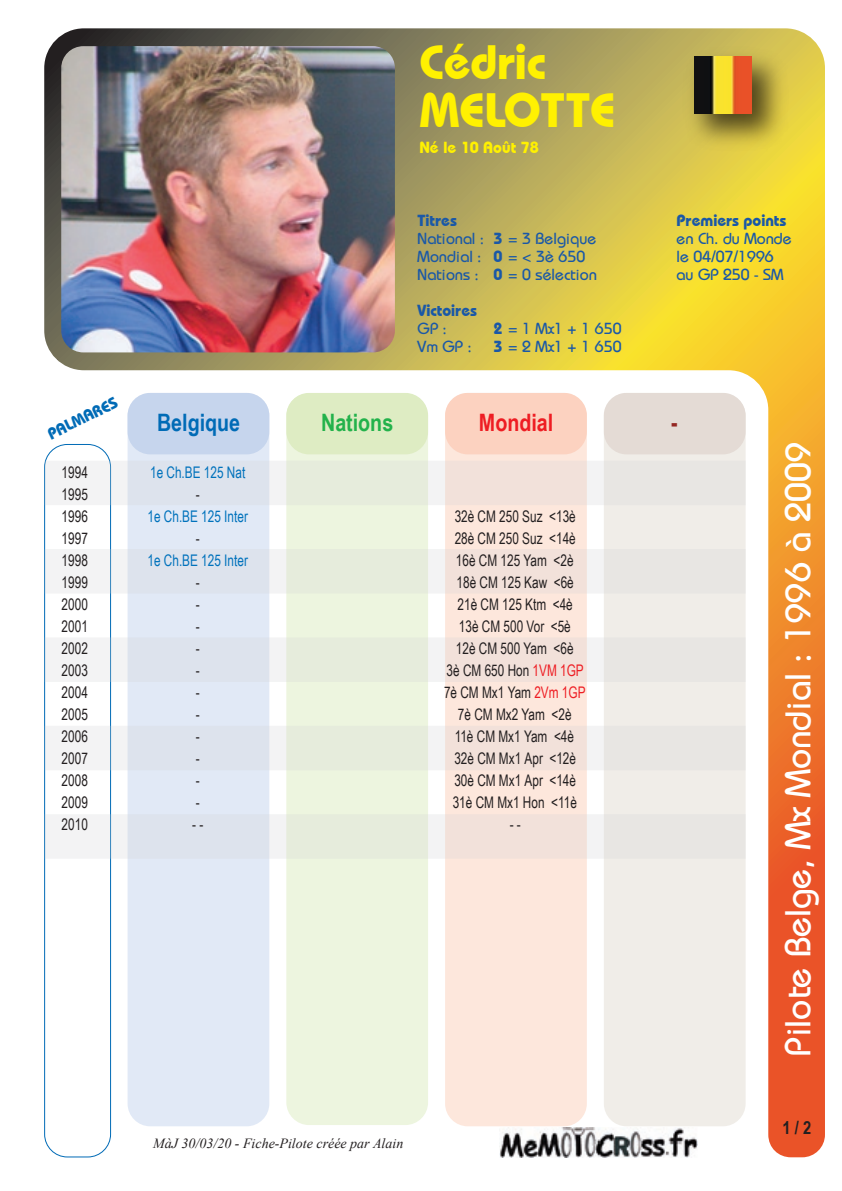
<style>
.page{position:relative;width:842px;height:1191px;background:#fff}
.page>*{position:absolute;margin:0;border:0;box-sizing:border-box;transform-origin:0 0}
.t1{font:700 48px/48px "Bauhaus IT Cby BT";color:#fff101}
.t2{font:36px "Bauhaus";color:#fff}
.t3{font:700 24px "Arial Narrow";color:#006bb6}
.t4{font:700 24px "Arial Narrow";color:#ee1d23}
.t5{font:700 24px "Arial Narrow";color:#23b24b}
.t6{font:700 24px "Arial Narrow";color:#942723}
.t7{font:700 18px "Arial Narrow";color:#231f20}
.t8{font:16px "Arial Narrow";color:#231f20;scale:.9 1}
.t9{font:16px/18px "Bauhaus";color:#1a58a7}
.t10{font:16px "Arial Narrow";color:#0072bc;scale:.9 1}
.t11{font:700 16px "Bauhaus IT Cby BT";color:#1a58a7}
.t12{font:700 16px "Bauhaus IT Cby BT";color:#fff101}
.t13{font:700 16px "Bauhaus IT Cby BT";color:#006bb6}
.t14{font:italic 14px "Times New Roman";color:#231f20}
.s1{font-family:"Bauhaus IT Cby BT";font-weight:700}
.s2{color:#ee1d23}
</style>
<div class="page">
<img style="left:44px;top:28px;width:781px;height:1129px">
<img style="left:677px;top:41px;width:120px;height:118px">
<img style="left:694px;top:57px;width:57px;height:56px">
<img style="left:499px;top:1128px;width:198px;height:29px">
<svg style="left:44px;top:443px;width:68px;height:714px"></svg>
<div style="left:128px;top:454px;width:141px;height:672px;background:#e1e9f6"></div>
<div style="left:128px;top:393px;width:141px;height:61px;background:#c6d5ed"></div>
<div style="left:286px;top:454px;width:142px;height:671px;background:#edf5df"></div>
<div style="left:445px;top:454px;width:142px;height:672px;background:#fde7dc"></div>
<div style="left:604px;top:454px;width:142px;height:672px;background:#f0ede8"></div>
<div style="left:445px;top:393px;width:142px;height:61px;background:#fcd2c0"></div>
<div style="left:286px;top:393px;width:142px;height:61px;background:#deecc3"></div>
<div style="left:604px;top:393px;width:142px;height:61px;background:#e4dbd5"></div>
<svg style="left:45px;top:460px;width:701px;height:45px"></svg>
<svg style="left:45px;top:549px;width:701px;height:44px"></svg>
<svg style="left:45px;top:637px;width:701px;height:45px"></svg>
<svg style="left:45px;top:726px;width:701px;height:44px"></svg>
<svg style="left:45px;top:814px;width:701px;height:44px"></svg>
<h1 class="t1" style="left:419px;top:38px;width:197px">Cédric<br>MELOTTE</h1>
<p class="t13" style="left:44px;top:426px;width:77px;rotate:-26deg">PALMARES</p>
<p class="t12" style="left:419px;top:138px;width:121px">Né le 10 Août 78</p>
<p class="t11" style="left:418px;top:211px;width:41px">Titres</p>
<p class="t9" style="left:418px;top:230px;width:181px">National : <span class="s1">3</span> = 3 Belgique<br>Mondial : <span class="s1">0</span> = &lt; 3è 650<br>Nations : <span class="s1">0</span> = 0 sélection</p>
<p class="t11" style="left:417px;top:301px;width:61px">Victoires</p>
<p class="t9" style="left:418px;top:320px;width:31px">GP :</p>
<p class="t9" style="left:494px;top:320px;width:130px"><span class="s1">2</span> = 1 Mx1 + 1 650</p>
<p class="t9" style="left:418px;top:338px;width:56px">Vm GP :</p>
<p class="t9" style="left:494px;top:338px;width:130px"><span class="s1">3</span> = 2 Mx1 + 1 650</p>
<p class="t11" style="left:677px;top:211px;width:111px">Premiers points</p>
<p class="t9" style="left:677px;top:230px;width:117px">en Ch. du Monde le 04/07/1996 au GP 250 - SM</p>
<h3 class="t3" style="left:157px;top:409px;width:85px">Belgique</h3>
<h3 class="t4" style="left:479px;top:409px;width:76px">Mondial</h3>
<h3 class="t5" style="left:321px;top:409px;width:74px">Nations</h3>
<h3 class="t6" style="left:671px;top:409px;width:8px">-</h3>
<p class="t8" style="left:62px;top:463px;width:31px">1994</p>
<p class="t10" style="left:150px;top:463px;width:107px">1e Ch.BE 125 Nat</p>
<p class="t8" style="left:62px;top:485px;width:31px">1995</p>
<p class="t8" style="left:196px;top:485px;width:6px">-</p>
<p class="t8" style="left:62px;top:507px;width:31px">1996</p>
<p class="t10" style="left:147px;top:507px;width:113px">1e Ch.BE 125 Inter</p>
<p class="t8" style="left:455px;top:507px;width:136px">32è CM 250 Suz &lt;13è</p>
<p class="t8" style="left:62px;top:529px;width:31px">1997</p>
<p class="t8" style="left:196px;top:529px;width:6px">-</p>
<p class="t8" style="left:455px;top:529px;width:136px">28è CM 250 Suz &lt;14è</p>
<p class="t8" style="left:62px;top:551px;width:31px">1998</p>
<p class="t10" style="left:147px;top:551px;width:113px">1e Ch.BE 125 Inter</p>
<p class="t8" style="left:456px;top:551px;width:132px">16è CM 125 Yam &lt;2è</p>
<p class="t8" style="left:62px;top:573px;width:31px">1999</p>
<p class="t8" style="left:196px;top:573px;width:6px">-</p>
<p class="t8" style="left:457px;top:573px;width:132px">18è CM 125 Kaw &lt;6è</p>
<p class="t8" style="left:62px;top:595px;width:31px">2000</p>
<p class="t8" style="left:196px;top:595px;width:6px">-</p>
<p class="t8" style="left:458px;top:595px;width:130px">21è CM 125 Ktm &lt;4è</p>
<p class="t8" style="left:62px;top:617px;width:31px">2001</p>
<p class="t8" style="left:196px;top:617px;width:6px">-</p>
<p class="t8" style="left:459px;top:617px;width:126px">13è CM 500 Vor &lt;5è</p>
<p class="t8" style="left:62px;top:639px;width:31px">2002</p>
<p class="t8" style="left:196px;top:639px;width:6px">-</p>
<p class="t8" style="left:456px;top:639px;width:132px">12è CM 500 Yam &lt;6è</p>
<p class="t8" style="left:62px;top:661px;width:31px">2003</p>
<p class="t8" style="left:196px;top:661px;width:6px">-</p>
<p class="t8" style="left:447px;top:661px;width:154px">3è CM 650 Hon <span class="s2">1VM 1GP</span></p>
<p class="t8" style="left:62px;top:683px;width:31px">2004</p>
<p class="t8" style="left:196px;top:683px;width:6px">-</p>
<p class="t8" style="left:444px;top:683px;width:159px">7è CM Mx1 Yam <span class="s2">2Vm 1GP</span></p>
<p class="t8" style="left:62px;top:705px;width:31px">2005</p>
<p class="t8" style="left:196px;top:705px;width:6px">-</p>
<p class="t8" style="left:458px;top:705px;width:128px">7è CM Mx2 Yam &lt;2è</p>
<p class="t8" style="left:62px;top:727px;width:31px">2006</p>
<p class="t8" style="left:196px;top:727px;width:6px">-</p>
<p class="t8" style="left:455px;top:727px;width:134px">11è CM Mx1 Yam &lt;4è</p>
<p class="t8" style="left:62px;top:749px;width:31px">2007</p>
<p class="t8" style="left:196px;top:749px;width:6px">-</p>
<p class="t8" style="left:454px;top:749px;width:137px">32è CM Mx1 Apr &lt;12è</p>
<p class="t8" style="left:62px;top:771px;width:31px">2008</p>
<p class="t8" style="left:196px;top:771px;width:6px">-</p>
<p class="t8" style="left:454px;top:771px;width:137px">30è CM Mx1 Apr &lt;14è</p>
<p class="t8" style="left:62px;top:793px;width:31px">2009</p>
<p class="t8" style="left:196px;top:793px;width:6px">-</p>
<p class="t8" style="left:453px;top:793px;width:139px">31è CM Mx1 Hon &lt;11è</p>
<p class="t8" style="left:62px;top:815px;width:31px">2010</p>
<p class="t8" style="left:192px;top:815px;width:14px">- -</p>
<p class="t8" style="left:510px;top:815px;width:14px">- -</p>
<p class="t14" style="left:153px;top:1133px;width:252px">MàJ 30/03/20 - Fiche-Pilote créée par Alain</p>
<h2 class="t2" style="left:776px;top:1055px;width:615px;rotate:-90deg">Pilote Belge, Mx Mondial : 1996 à 2009</h2>
<p class="t7" style="left:782px;top:1117px;width:30px">1 / 2</p>
</div>
